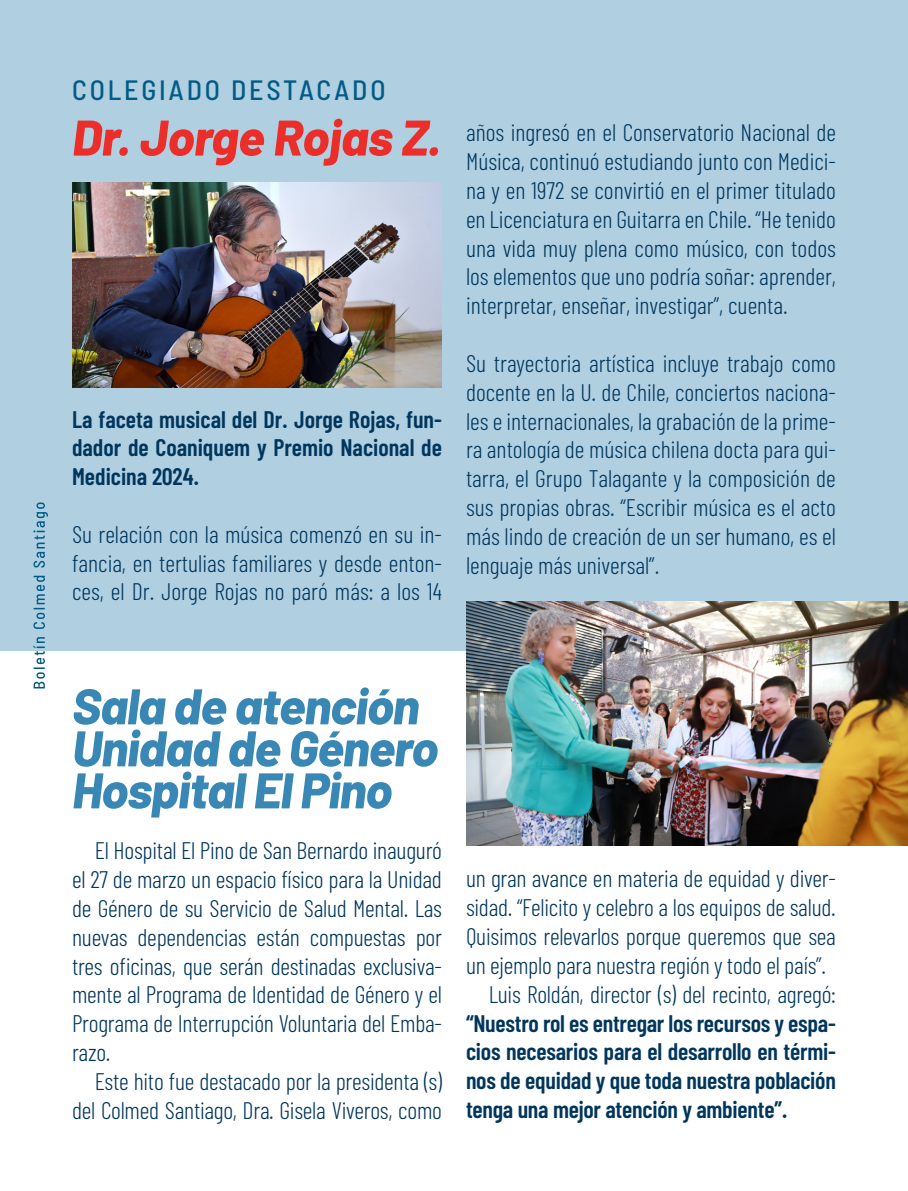
<style>
.page{position:relative;width:908px;height:1191px;background:#fff}
.page>*{position:absolute;margin:0;border:0;box-sizing:border-box;transform-origin:0 0}
.t1{font:italic 800 50px/42px "Barlow";letter-spacing:-.02em;color:#3887b5}
.t2{font:italic 800 50px "Barlow";letter-spacing:-.01em;color:#eb2e29}
.t3{font:500 semi-condensed 28px "Barlow";letter-spacing:.1em;color:#005c87}
.t4{font:300 24px/28.8px "Barlow Condensed";letter-spacing:-.01em;color:#00365c;text-align:justify}
.t5{font:600 24px/28.8px "Barlow Condensed";letter-spacing:-.01em;color:#00365c;text-align:justify}
.s1{font-weight:300}
</style>
<div class="page">
<hr style="left:907px;top:906px;width:1px;height:285px;background:#00365c">
<div style="left:0;top:0;width:907px;height:650px;background:#b0cfe1"></div>
<img style="left:72px;top:183px;width:370px;height:205px">
<img style="left:466px;top:601px;width:441px;height:244px">
<svg style="left:33px;top:502px;width:15px;height:186px"></svg>
<p class="t3" style="left:72px;top:73px;width:315px">COLEGIADO DESTACADO</p>
<p class="t2" style="left:72px;top:100px;width:370px">Dr. Jorge Rojas Z.</p>
<p class="t5" style="left:72px;top:404px;width:371px">La faceta musical del Dr. Jorge Rojas, fun&shy;dador de Coaniquem y Premio Nacional de Medicina 2024.</p>
<p class="t4" style="left:72px;top:519px;width:371px">Su relación con la música comenzó en su in&shy;fancia, en tertulias familiares y desde enton&shy;ces, el Dr. Jorge Rojas no paró más: a los 14</p>
<p class="t4" style="left:466px;top:118px;width:371px">años ingresó en el Conservatorio Nacional de Música, continuó estudiando junto con Medici&shy;na y en 1972 se convirtió en el primer titulado en Licenciatura en Guitarra en Chile. “He tenido una vida muy plena como músico, con todos los elementos que uno podría soñar: aprender, interpretar, enseñar, investigar”, cuenta.</p>
<p class="t4" style="left:466px;top:348px;width:371px">Su trayectoria artística incluye trabajo como docente en la U. de Chile, conciertos naciona&shy;les e internacionales, la grabación de la prime&shy;ra antología de música chilena docta para gui&shy;tarra, el Grupo Talagante y la composición de sus propias obras. “Escribir música es el acto más lindo de creación de un ser humano, es el lenguaje más universal”.</p>
<p class="t1" style="left:72px;top:681px;width:367px">Sala de atención<br>Unidad de Género<br>Hospital El Pino</p>
<p class="t4" style="left:72px;top:835px;width:371px;text-indent:23px">El Hospital El Pino de San Bernardo inauguró el 27 de marzo un espacio físico para la Unidad de Género de su Servicio de Salud Mental. Las nuevas dependencias están compuestas por tres oficinas, que serán destinadas exclusiva&shy;mente al Programa de Identidad de Género y el Programa de Interrupción Voluntaria del Emba&shy;razo.</p>
<p class="t4" style="left:72px;top:1066px;width:371px;text-align:right">Este hito fue destacado por la presidenta (s) del Colmed Santiago, Dra. Gisela Viveros, como</p>
<p class="t4" style="left:466px;top:864px;width:371px">un gran avance en materia de equidad y diver&shy;sidad. “Felicito y celebro a los equipos de salud.<br>Quisimos relevarlos porque queremos que sea un ejemplo para nuestra región y todo el país”.</p>
<p class="t5" style="left:466px;top:979px;width:371px;text-indent:23px"><span class="s1">Luis Roldán, director (s) del recinto, agregó: </span>“Nuestro rol es entregar los recursos y espa&shy;cios necesarios para el desarrollo en térmi&shy;nos de equidad y que toda nuestra población tenga una mejor atención y ambiente”.</p>
</div>
